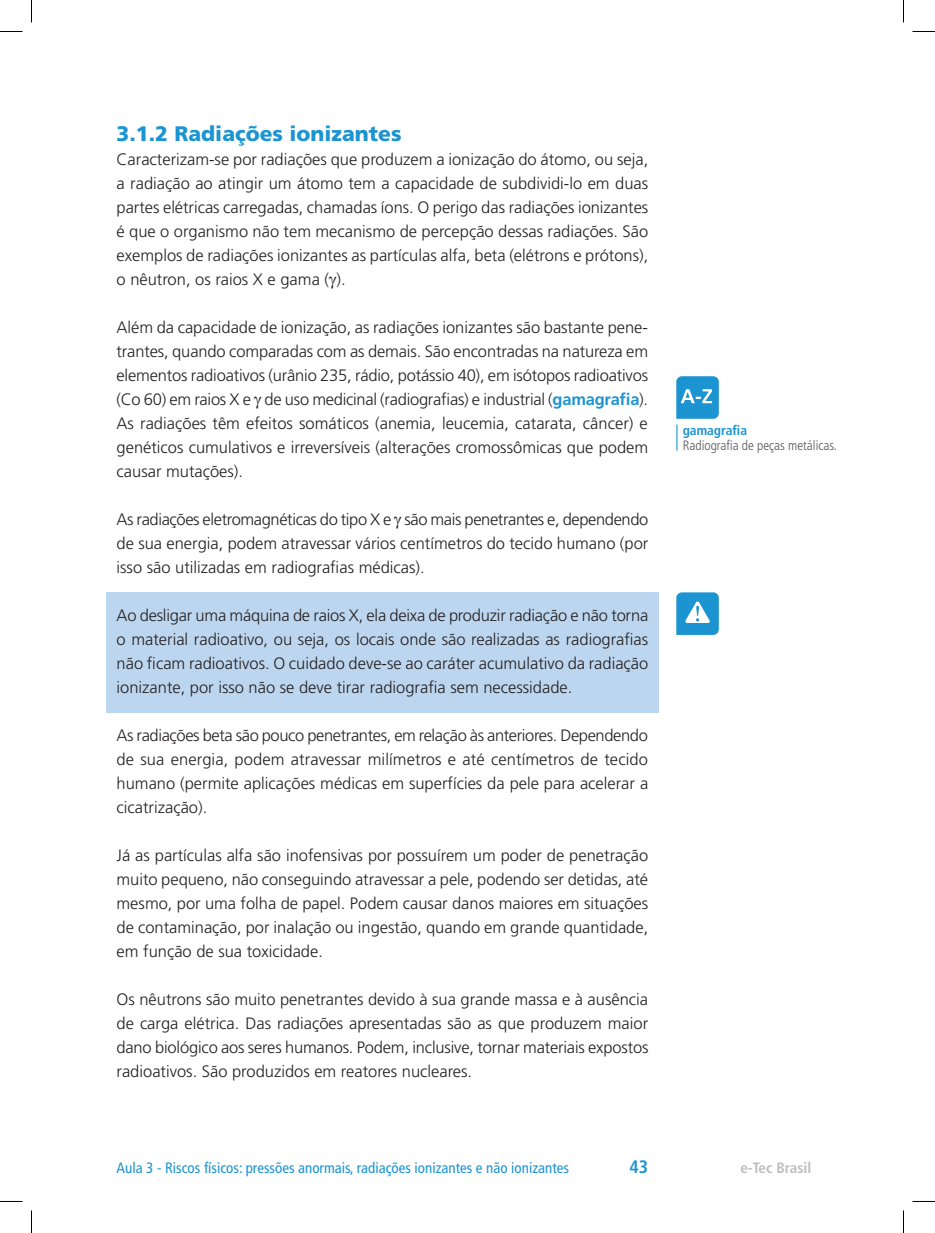
<style>
.page{position:relative;width:935px;height:1233px;background:#fff}
.page>*{position:absolute;margin:0;border:0;box-sizing:border-box;transform-origin:0 0}
.t1{font:900 21px "Frutiger LT Std";color:#1c94d2}
.t2{font:700 condensed 18px "Frutiger LT Std";color:#1c94d2}
.t3{font:300 16.5px/24px "Frutiger LT Std";color:#231f20;text-align:justify}
.t4{font:condensed 15px "Frutiger LT Std";color:#1c94d2}
.t5{font:700 condensed 15px "Frutiger LT Std";color:#bcbdc0}
.t6{font:300 condensed 13.5px "Frutiger LT Std";color:#57585a}
.t7{font:700 condensed 13.5px "Frutiger LT Std";color:#1c94d2}
.s1{font-weight:700;color:#1c94d2}
</style>
<div class="page">
<div style="left:106px;top:592px;width:553px;height:120px;background:#bdd6ef"></div>
<svg style="left:676px;top:376px;width:43px;height:74px"></svg>
<svg style="left:676px;top:592px;width:43px;height:43px;background:#45a7da"></svg>
<svg style="left:0;top:31px;width:22px;height:1px"></svg>
<svg style="left:912px;top:31px;width:23px;height:1px"></svg>
<svg style="left:0;top:1201px;width:22px;height:1px"></svg>
<svg style="left:912px;top:1201px;width:23px;height:1px"></svg>
<svg style="left:31px;top:0;width:1px;height:23px"></svg>
<svg style="left:31px;top:1210px;width:1px;height:22px"></svg>
<svg style="left:903px;top:0;width:1px;height:23px"></svg>
<svg style="left:903px;top:1210px;width:1px;height:22px"></svg>
<p class="t1" style="left:117px;top:121px;width:286px">3.1.2 Radiações ionizantes</p>
<p class="t3" style="left:117px;top:147px;width:533px">Caracterizam-se por radiações que produzem a ionização do átomo, ou seja, a radiação ao atingir um átomo tem a capacidade de subdividi-lo em duas partes elétricas carregadas, chamadas íons. O perigo das radiações ionizantes é que o organismo não tem mecanismo de percepção dessas radiações. São exemplos de radiações ionizantes as partículas alfa, beta (elétrons e prótons), o nêutron, os raios X e gama ( ).</p>
<p class="t3" style="left:117px;top:315px;width:533px">Além da capacidade de ionização, as radiações ionizantes são bastante pene&shy;trantes, quando comparadas com as demais. São encontradas na natureza em elementos radioativos (urânio 235, rádio, potássio 40), em isótopos radioativos (Co 60) em raios X e de uso medicinal (radiografias) e industrial (<span class="s1">gamagrafia</span>).<br>As radiações têm efeitos somáticos (anemia, leucemia, catarata, câncer) e genéticos cumulativos e irreversíveis (alterações cromossômicas que podem causar mutações).</p>
<p class="t3" style="left:117px;top:507px;width:533px">As radiações eletromagnéticas do tipo X e são mais penetrantes e, dependendo de sua energia, podem atravessar vários centímetros do tecido humano (por isso são utilizadas em radiografias médicas).</p>
<p class="t3" style="left:117px;top:603px;width:533px">Ao desligar uma máquina de raios X, ela deixa de produzir radiação e não torna o material radioativo, ou seja, os locais onde são realizadas as radiografias não ficam radioativos. O cuidado deve-se ao caráter acumulativo da radiação ionizante, por isso não se deve tirar radiografia sem necessidade.</p>
<p class="t3" style="left:117px;top:723px;width:533px">As radiações beta são pouco penetrantes, em relação às anteriores. Dependendo de sua energia, podem atravessar milímetros e até centímetros de tecido humano (permite aplicações médicas em superfícies da pele para acelerar a cicatrização).</p>
<p class="t3" style="left:117px;top:843px;width:533px">Já as partículas alfa são inofensivas por possuírem um poder de penetração muito pequeno, não conseguindo atravessar a pele, podendo ser detidas, até mesmo, por uma folha de papel. Podem causar danos maiores em situações de contaminação, por inalação ou ingestão, quando em grande quantidade, em função de sua toxicidade.</p>
<p class="t3" style="left:117px;top:987px;width:533px">Os nêutrons são muito penetrantes devido à sua grande massa e à ausência de carga elétrica. Das radiações apresentadas são as que produzem maior dano biológico aos seres humanos. Podem, inclusive, tornar materiais expostos radioativos. São produzidos em reatores nucleares.</p>
<p class="t7" style="left:682px;top:422px;width:66px">gamagrafia</p>
<p class="t6" style="left:682px;top:437px;width:156px">Radiografia de peças metálicas.</p>
<p class="t4" style="left:117px;top:1159px;width:454px">Aula 3 - Riscos físicos: pressões anormais, radiações ionizantes e não ionizantes</p>
<p class="t2" style="left:629px;top:1156px;width:20px">43</p>
<p class="t5" style="left:740px;top:1158px;width:72px">e-Tec Brasil</p>
</div>
